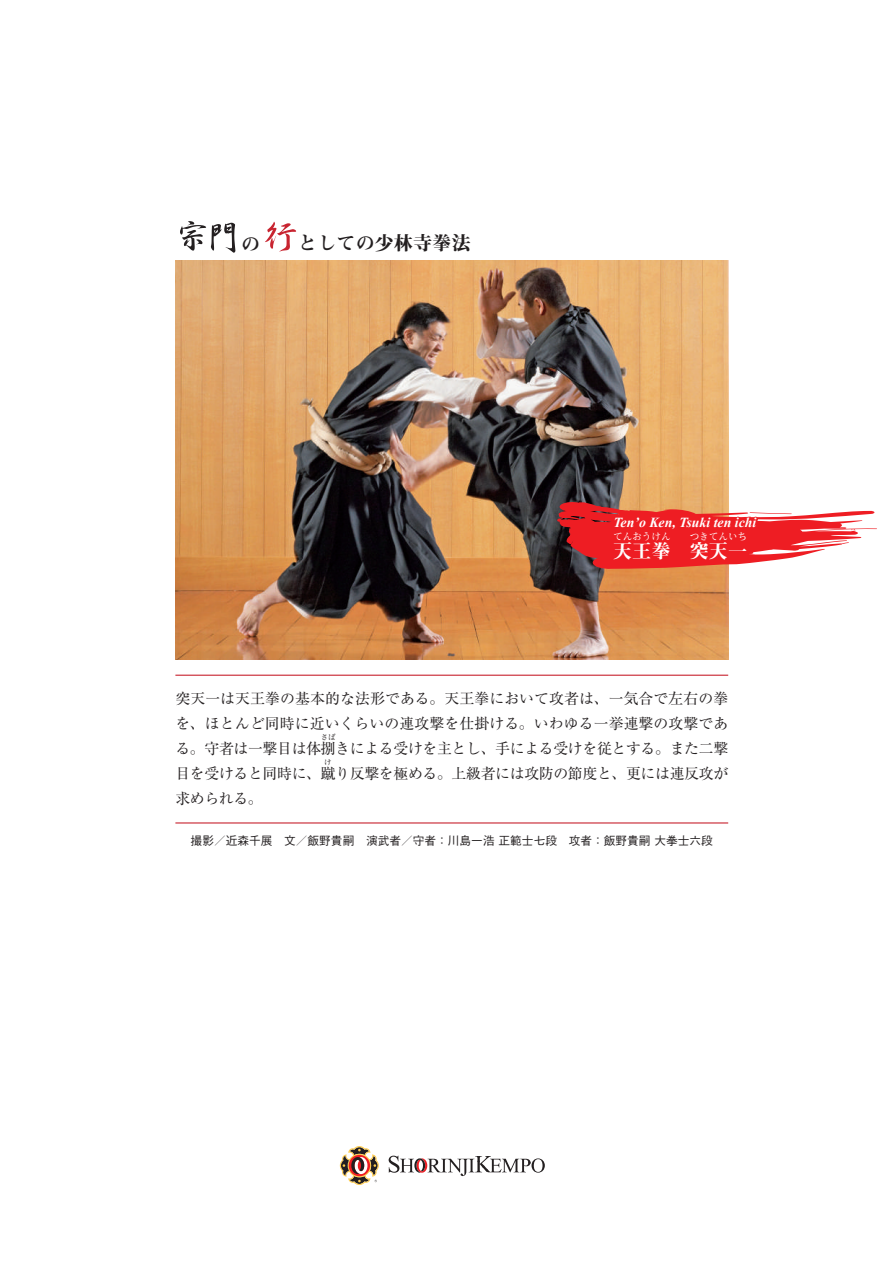
<style>
.page{position:relative;width:893px;height:1263px;background:#fff}
.page>*{position:absolute;margin:0;border:0;box-sizing:border-box;transform-origin:0 0}
.t1{font:19.2px "Midashi Min Pr 6 MA31";color:#231f20}
.t2{font:19.2px "Midashi Min Pr 6 MA31";color:#fff}
.t3{font:14.85px/25px "Ryumin Pr 6";letter-spacing:-.025em;color:#231f20;text-align:justify}
.t4{font:italic 700 13.8px "Times New Roman";color:#fff}
.t5{font:500 11.7px "Gothic BBB Pr 6";color:#231f20}
.t6{font:9.6px "Midashi Min Pr 6 MA31";color:#fff}
.t7{font:7.5px "Ryumin Pr 6";color:#231f20}
</style>
<div class="page">
<hr style="left:175px;top:675px;width:553px;height:1px;background:#c82430">
<hr style="left:175px;top:822px;width:553px;height:1px;background:#c82430">
<img style="left:175px;top:260px;width:553px;height:400px">
<svg style="left:557px;top:502px;width:320px;height:79px"></svg>
<svg style="left:180px;top:221px;width:55px;height:32px"></svg>
<svg style="left:265px;top:222px;width:31px;height:30px"></svg>
<svg style="left:389px;top:1156px;width:156px;height:20px"></svg>
<svg style="left:340px;top:1146px;width:39px;height:39px"></svg>
<p class="t1" style="left:241px;top:229px;width:21px">の</p>
<p class="t1" style="left:298px;top:228px;width:174px">としての少林寺拳法</p>
<p class="t4" style="left:613px;top:513px;width:144px">Ten o’ Ken, Tsuki ten ichi</p>
<p class="t6" style="left:613px;top:529px;width:59px">てんおうけん</p>
<p class="t2" style="left:613px;top:536px;width:59px">天王拳</p>
<p class="t6" style="left:690px;top:529px;width:59px">つきてんいち</p>
<p class="t2" style="left:690px;top:536px;width:59px">突天一</p>
<p class="t3" style="left:175px;top:685px;width:554px">突天一は天王拳の基本的な法形である。天王拳において攻者は、一気合で左右の拳を、ほとんど同時に近いくらいの連攻撃を仕掛ける。いわゆる一挙連撃の攻撃である。守者は一撃目は体捌きによる受けを主とし、手による受けを従とする。また二撃</p>
<p class="t7" style="left:321px;top:731px;width:16px">さば</p>
<p class="t3" style="left:175px;top:760px;width:554px">目を受けると同時に、蹴り反撃を極める。上級者には攻防の節度と、更には連反攻が</p>
<p class="t7" style="left:324px;top:756px;width:9px">け</p>
<p class="t3" style="left:175px;top:785px;width:89px">求められる。</p>
<p class="t5" style="left:191px;top:831px;width:524px">撮影／近森千展　文／飯野貴嗣　演武者／守者：川島一浩正範士七段　攻者：飯野貴嗣大拳士六段</p>
</div>
